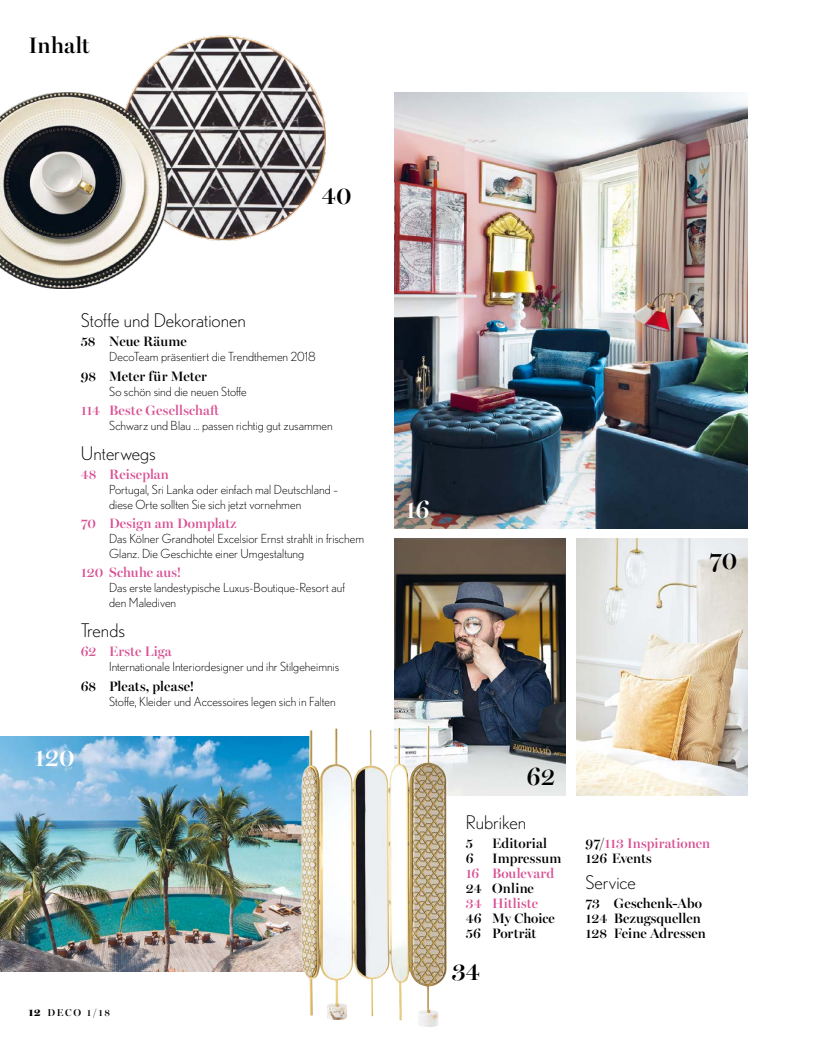
<style>
.page{position:relative;width:815px;height:1053px;background:#fff}
.page>*{position:absolute;margin:0;border:0;box-sizing:border-box;transform-origin:0 0}
.Inhalt_Head{font:600 25px "Miller Banner";color:#000}
.Inhalt_Head-2{font:600 25px "Miller Banner";color:#fff}
.t1{font:600 22.5px "Miller Banner";letter-spacing:.005em;color:#000}
.Inhalt_Head-3{font:300 18.75px "Nobel";color:#000}
.Inhalt_Subhead{font:600 13.75px/15px "Miller Banner";letter-spacing:.01em;color:#000}
.Inhalt_Subhead-2{font:600 13.75px/15px "Miller Banner";letter-spacing:.005em;color:#d85194}
.Inhalt_Text{font:300 12.5px/15px "Nobel";color:#000}
.Inhalt_Subhead-3{font:300 12.5px "Nobel";color:#000}
.t2{font:600 10px "Miller Banner";letter-spacing:.17em;color:#000}
.s1{font-weight:900;font-size:10.62px}
.s2{color:#d85194}
.s3{color:#000}
</style>
<div class="page">
<img style="left:0;top:736px;width:301px;height:235px">
<img style="left:394px;top:92px;width:354px;height:436px">
<img style="left:577px;top:539px;width:171px;height:256px">
<img style="left:394px;top:539px;width:171px;height:256px">
<img style="left:132px;top:35px;width:194px;height:205px">
<img style="left:0;top:92px;width:168px;height:197px">
<img style="left:301px;top:725px;width:126px;height:290px">
<p class="t1" style="left:28px;top:31px;width:63px">Inhalt</p>
<p class="Inhalt_Head" style="left:322px;top:181px;width:31px">40</p>
<p class="Inhalt_Head-3" style="left:81px;top:309px;width:167px">Stoffe und Dekorationen</p>
<p class="Inhalt_Subhead" style="left:81px;top:334px;width:108px">58 Neue Räume</p>
<p class="Inhalt_Text" style="left:109px;top:349px;width:208px">DecoTeam präsentiert die Trendthemen 2018</p>
<p class="Inhalt_Subhead" style="left:81px;top:368px;width:128px">98 Meter für Meter</p>
<p class="Inhalt_Text" style="left:109px;top:383px;width:139px">So schön sind die neuen Stoffe</p>
<p class="Inhalt_Subhead-2" style="left:81px;top:402px;width:140px">114 Beste Gesellschaft</p>
<p class="Inhalt_Subhead-3" style="left:109px;top:418px;width:225px">Schwarz und Blau ... passen richtig gut zusammen</p>
<p class="Inhalt_Head-3" style="left:81px;top:441px;width:77px">Unterwegs</p>
<p class="Inhalt_Subhead-2" style="left:81px;top:466px;width:90px">48 Reiseplan</p>
<p class="Inhalt_Text" style="left:109px;top:482px;width:231px">Portugal, Sri Lanka oder einfach mal Deutschland – diese Orte sollten Sie sich jetzt vornehmen</p>
<p class="Inhalt_Subhead-2" style="left:81px;top:516px;width:157px">70 Design am Domplatz</p>
<p class="Inhalt_Text" style="left:109px;top:531px;width:257px">Das Kölner Grandhotel Excelsior Ernst strahlt in frischem<br>Glanz. Die Geschichte einer Umgestaltung</p>
<p class="Inhalt_Subhead-2" style="left:81px;top:565px;width:102px">120 Schuhe aus!</p>
<p class="Inhalt_Text" style="left:109px;top:580px;width:237px">Das erste landestypische Luxus-Boutique-Resort auf den Malediven</p>
<p class="Inhalt_Head-3" style="left:81px;top:619px;width:46px">Trends</p>
<p class="Inhalt_Subhead-2" style="left:81px;top:644px;width:92px">62 Erste Liga</p>
<p class="Inhalt_Text" style="left:109px;top:659px;width:232px">Internationale Interiordesigner und ihr Stilgeheimnis</p>
<p class="Inhalt_Subhead" style="left:81px;top:678px;width:115px">68 Pleats, please!</p>
<p class="Inhalt_Subhead-3" style="left:109px;top:693px;width:228px">Stoffe, Kleider und Accessoires legen sich in Falten</p>
<p class="Inhalt_Head-2" style="left:34px;top:742px;width:42px">120</p>
<p class="t2" style="left:28px;top:1006px;width:83px"><span class="s1">12</span> DECO 1/18</p>
<p class="Inhalt_Head-2" style="left:405px;top:494px;width:26px">16</p>
<p class="Inhalt_Head" style="left:709px;top:545px;width:29px">70</p>
<p class="Inhalt_Head" style="left:526px;top:761px;width:30px">62</p>
<p class="Inhalt_Head-3" style="left:466px;top:810px;width:62px">Rubriken</p>
<p class="Inhalt_Subhead" style="left:466px;top:835px;width:9px">5</p>
<p class="Inhalt_Subhead" style="left:492px;top:835px;width:56px">Editorial</p>
<p class="Inhalt_Subhead" style="left:466px;top:850px;width:9px">6</p>
<p class="Inhalt_Subhead" style="left:466px;top:850px;width:97px;text-indent:26px">Impressum<br><span class="s2">16 Boulevard<br></span>24 Online<br><span class="s2">34 Hitliste<br></span>46 My Choice<br>56 Porträt</p>
<p class="Inhalt_Head" style="left:452px;top:956px;width:30px">34</p>
<p class="Inhalt_Subhead-2" style="left:585px;top:835px;width:126px"><span class="s3">97/</span>113 Inspirationen<br><span class="s3">126 Events</span></p>
<p class="Inhalt_Head-3" style="left:585px;top:870px;width:52px">Service</p>
<p class="Inhalt_Subhead" style="left:585px;top:895px;width:122px">73 Geschenk-Abo<br>124 Bezugsquellen<br>128 Feine Adressen</p>
</div>
